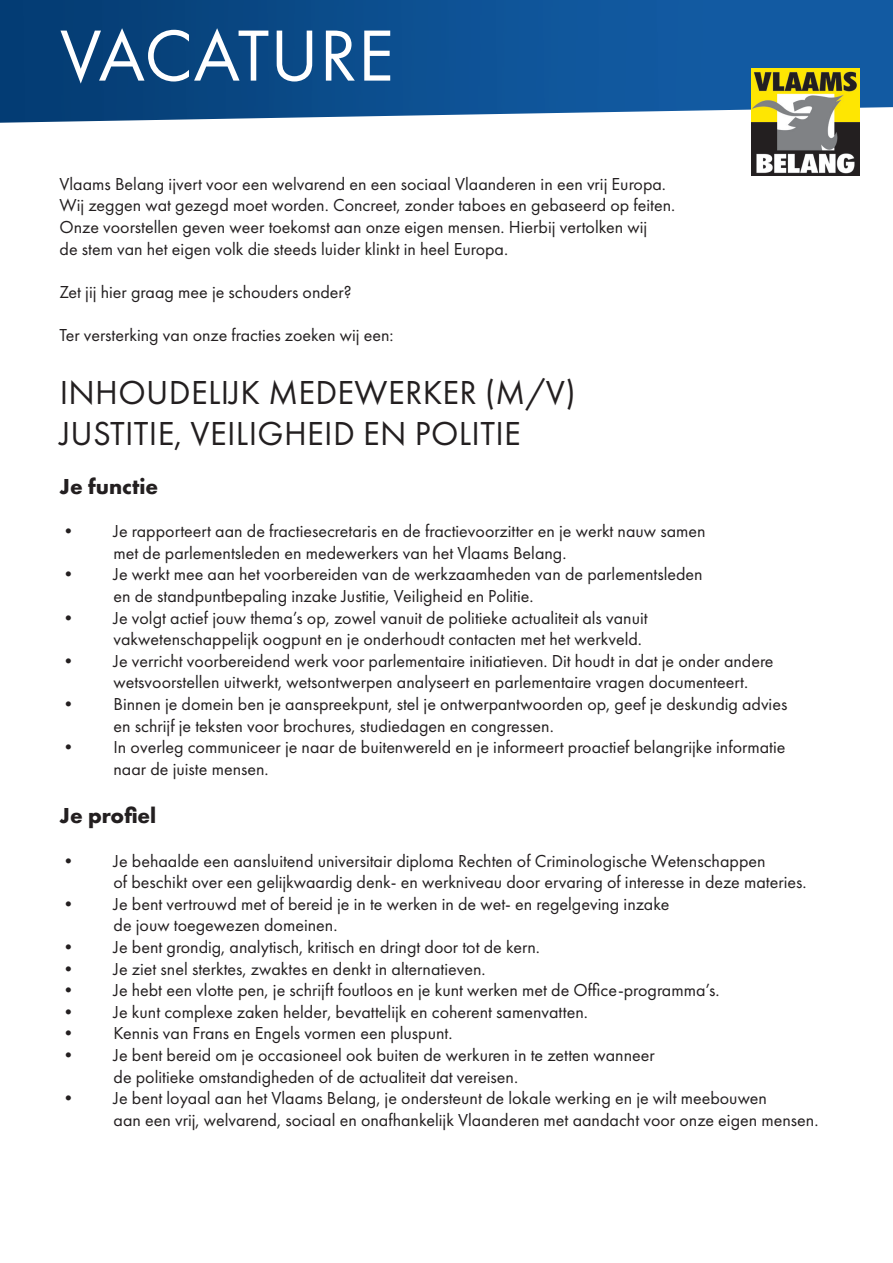
<style>
.page{position:relative;width:893px;height:1263px;background:#fff}
.page>*{position:absolute;margin:0;border:0;box-sizing:border-box;transform-origin:0 0}
.t1{font:75px "Futura PT";letter-spacing:.01em;color:#fff}
.t2{font:34.5px "Futura PT";letter-spacing:.01em;color:#231f20}
.t3{font:700 22.5px "Futura PT";color:#231f20}
.t4{font:18px "Futura PT";color:#231f20}
</style>
<div class="page">
<img style="left:0;top:0;width:893px;height:123px">
<img style="left:751px;top:69px;width:108px;height:107px">
<p class="t1" style="left:60px;top:11px;width:336px">VACATURE</p>
<p class="t4" style="left:60px;top:173px;width:608px">Vlaams Belang ijvert voor een welvarend en een sociaal Vlaanderen in een vrij Europa.</p>
<p class="t4" style="left:60px;top:195px;width:617px">Wij zeggen wat gezegd moet worden. Concreet, zonder taboes en gebaseerd op feiten.</p>
<p class="t4" style="left:60px;top:216px;width:589px">Onze voorstellen geven weer toekomst aan onze eigen mensen. Hierbij vertolken wij</p>
<p class="t4" style="left:60px;top:238px;width:450px">de stem van het eigen volk die steeds luider klinkt in heel Europa.</p>
<p class="t4" style="left:60px;top:281px;width:294px">Zet jij hier graag mee je schouders onder?</p>
<p class="t4" style="left:60px;top:324px;width:336px">Ter versterking van onze fracties zoeken wij een:</p>
<p class="t2" style="left:60px;top:372px;width:517px">INHOUDELIJK MEDEWERKER (M/V)</p>
<p class="t2" style="left:60px;top:413px;width:463px">JUSTITIE, VEILIGHEID EN POLITIE</p>
<p class="t3" style="left:60px;top:472px;width:100px">Je functie</p>
<p class="t4" style="left:60px;top:520px;width:648px">• Je rapporteert aan de fractiesecretaris en de fractievoorzitter en je werkt nauw samen</p>
<p class="t4" style="left:114px;top:542px;width:454px">met de parlementsleden en medewerkers van het Vlaams Belang.</p>
<p class="t4" style="left:60px;top:564px;width:645px">• Je werkt mee aan het voorbereiden van de werkzaamheden van de parlementsleden</p>
<p class="t4" style="left:114px;top:585px;width:422px">en de standpuntbepaling inzake Justitie, Veiligheid en Politie.</p>
<p class="t4" style="left:60px;top:607px;width:590px">• Je volgt actief jouw thema’s op, zowel vanuit de politieke actualiteit als vanuit</p>
<p class="t4" style="left:114px;top:628px;width:530px">vakwetenschappelijk oogpunt en je onderhoudt contacten met het werkveld.</p>
<p class="t4" style="left:60px;top:650px;width:716px">• Je verricht voorbereidend werk voor parlementaire initiatieven. Dit houdt in dat je onder andere</p>
<p class="t4" style="left:114px;top:672px;width:636px">wetsvoorstellen uitwerkt, wetsontwerpen analyseert en parlementaire vragen documenteert.</p>
<p class="t4" style="left:60px;top:693px;width:729px">• Binnen je domein ben je aanspreekpunt, stel je ontwerpantwoorden op, geef je deskundig advies</p>
<p class="t4" style="left:114px;top:715px;width:442px">en schrijf je teksten voor brochures, studiedagen en congressen.</p>
<p class="t4" style="left:60px;top:736px;width:727px">• In overleg communiceer je naar de buitenwereld en je informeert proactief belangrijke informatie</p>
<p class="t4" style="left:114px;top:758px;width:157px">naar de juiste mensen.</p>
<p class="t3" style="left:60px;top:801px;width:98px">Je profiel</p>
<p class="t4" style="left:60px;top:850px;width:708px">• Je behaalde een aansluitend universitair diploma Rechten of Criminologische Wetenschappen</p>
<p class="t4" style="left:114px;top:871px;width:694px">of beschikt over een gelijkwaardig denk- en werkniveau door ervaring of interesse in deze materies.</p>
<p class="t4" style="left:60px;top:893px;width:611px">• Je bent vertrouwd met of bereid je in te werken in de wet- en regelgeving inzake</p>
<p class="t4" style="left:114px;top:915px;width:225px">de jouw toegewezen domeinen.</p>
<p class="t4" style="left:60px;top:936px;width:482px">• Je bent grondig, analytisch, kritisch en dringt door tot de kern.</p>
<p class="t4" style="left:60px;top:958px;width:428px">• Je ziet snel sterktes, zwaktes en denkt in alternatieven.</p>
<p class="t4" style="left:60px;top:979px;width:661px">• Je hebt een vlotte pen, je schrijft foutloos en je kunt werken met de Office-programma’s.</p>
<p class="t4" style="left:60px;top:1001px;width:530px">• Je kunt complexe zaken helder, bevattelijk en coherent samenvatten.</p>
<p class="t4" style="left:60px;top:1023px;width:395px">• Kennis van Frans en Engels vormen een pluspunt.</p>
<p class="t4" style="left:60px;top:1044px;width:597px">• Je bent bereid om je occasioneel ook buiten de werkuren in te zetten wanneer</p>
<p class="t4" style="left:114px;top:1066px;width:406px">de politieke omstandigheden of de actualiteit dat vereisen.</p>
<p class="t4" style="left:60px;top:1087px;width:709px">• Je bent loyaal aan het Vlaams Belang, je ondersteunt de lokale werking en je wilt meebouwen</p>
<p class="t4" style="left:114px;top:1109px;width:706px">aan een vrij, welvarend, sociaal en onafhankelijk Vlaanderen met aandacht voor onze eigen mensen.</p>
</div>
